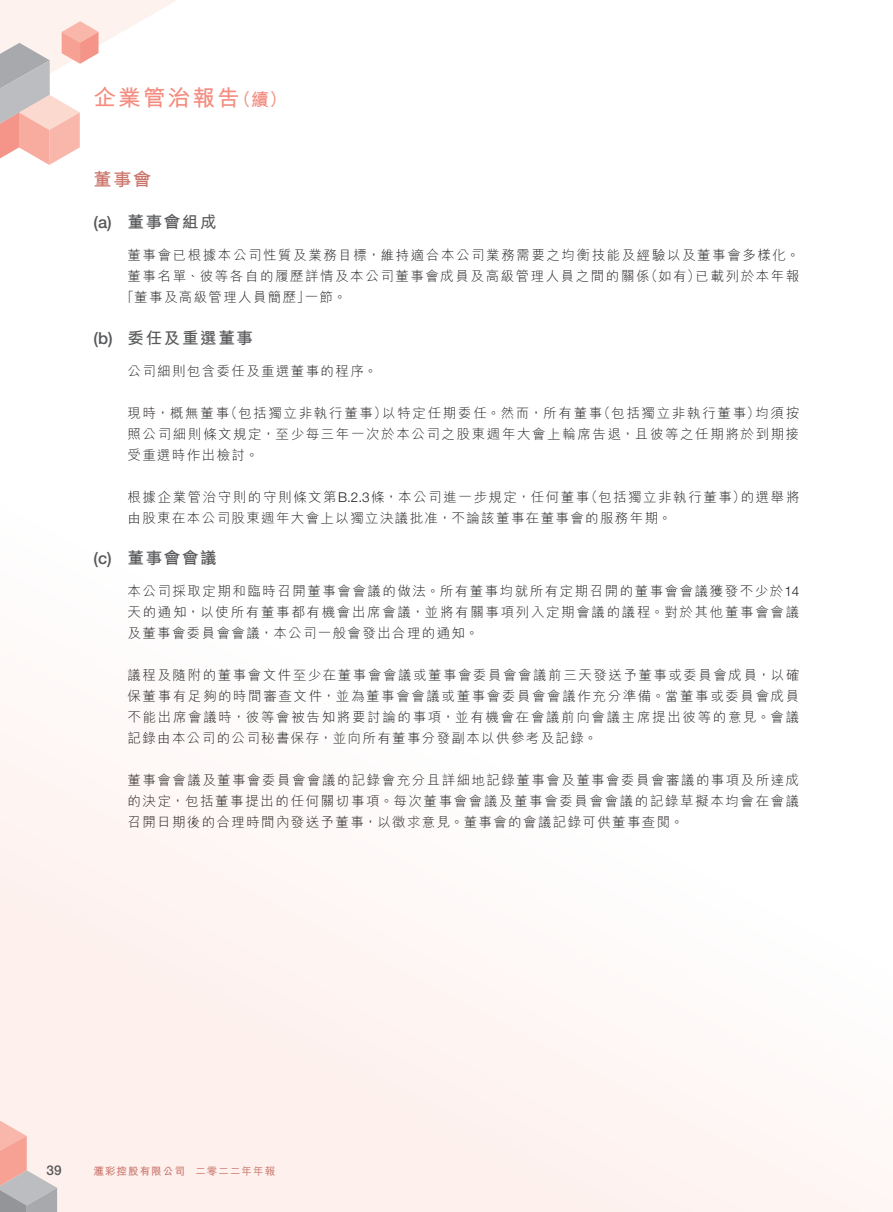
<style>
.page{position:relative;width:893px;height:1212px;background:#fff}
.page>*{position:absolute;margin:0;border:0;box-sizing:border-box;transform-origin:0 0}
.t1{font:700 22.5px "M Hei HK";letter-spacing:.1em;color:#f48c7f}
.t2{font:700 18px "M Hei HK";color:#f48c7f}
.t3{font:700 18px "M Hei HK";color:#ca746a}
.t4{font:700 16.5px "M Hei HK";letter-spacing:.1em;color:#57585a}
.t5{font:500 16.5px "Helvetica Neue LT Std";color:#57585a}
.t6{font:300 13.5px/21px "M Hei HK";letter-spacing:.115em;color:#231f20}
.t7{font:500 13.5px "Helvetica Neue LT Std";color:#57585a}
.t8{font:700 10.5px "M Hei HK";letter-spacing:.1em;color:#ca746a}
.t9{font:500 10.5px "M Hei HK";letter-spacing:.1em;color:#ca746a}
.s1{font-family:"Helvetica Neue LT Std"}
</style>
<div class="page">
<div style="left:0;top:304px;width:893px;height:908px;background:linear-gradient(to right,#fef7f5,#fffefe)"></div>
<hr style="left:892px;top:304px;width:1px;height:908px;background:#fbcec3">
<svg style="left:0;top:0;width:176px;height:165px"></svg>
<svg style="left:0;top:1118px;width:57px;height:94px;background:#e0c7c4"></svg>
<h1 class="t1" style="left:94px;top:82px;width:148px">企業管治報告</h1>
<h2 class="t2" style="left:233px;top:87px;width:55px">（續(</h2>
<h2 class="t3" style="left:94px;top:166px;width:59px">董事會</h2>
<p class="t4" style="left:128px;top:210px;width:91px">董事會組成</p>
<p class="t5" style="left:94px;top:213px;width:20px">a( )</p>
<p class="t5" style="left:94px;top:328px;width:21px">b( )</p>
<p class="t5" style="left:94px;top:549px;width:20px">c( )</p>
<p class="t6" style="left:128px;top:245px;width:673px;text-align:right">董事會已根據本公司性質及業務目標，維持適合本公司業務需要之均衡技能及經驗以及董事會多樣化。已載列於本年報</p>
<p class="t6" style="left:305px;top:266px;width:346px;text-indent:-177px">董事名單、彼等各自的履歷詳情及本公司董事會成員及高級管理人員之間的關係一節。</p>
<p class="t6" style="left:644px;top:266px;width:57px">（如有）</p>
<p class="t6" style="left:121px;top:287px;width:191px">「董事及高級管理人員簡歷」</p>
<p class="t4" style="left:128px;top:326px;width:127px">委任及重選董事</p>
<p class="t6" style="left:128px;top:360px;width:251px">公司細則包含委任及重選董事的程序。</p>
<p class="t6" style="left:224px;top:402px;width:164px">（包括獨立非執行董事）</p>
<p class="t6" style="left:597px;top:402px;width:164px">（包括獨立非執行董事）</p>
<p class="t6" style="left:382px;top:402px;width:222px">以特定任期委任。然而，所有董事</p>
<p class="t6" style="left:755px;top:402px;width:45px">均須按</p>
<p class="t6" style="left:128px;top:402px;width:673px">現時，概無董事<br>照公司細則條文規定，至少每三年一次於本公司之股東週年大會上輪席告退，且彼等之任期將於到期接受重選時作出檢討。</p>
<p class="t6" style="left:741px;top:486px;width:60px">的選舉將</p>
<p class="t6" style="left:584px;top:486px;width:163px">（包括獨立非執行董事）</p>
<p class="t6" style="left:128px;top:486px;width:546px">根據企業管治守則的守則條文第<span class="s1">B.2.3</span>條，本公司進一步規定，任何董事<br>由股東在本公司股東週年大會上以獨立決議批准，不論該董事在董事會的服務年期。</p>
<p class="t4" style="left:128px;top:546px;width:91px">董事會會議</p>
<p class="t6" style="left:128px;top:581px;width:673px;text-align:justify">本公司採取定期和臨時召開董事會會議的做法。所有董事均就所有定期召開的董事會會議獲發不少於<span class="s1">14</span>天的通知，以使所有董事都有機會出席會議，並將有關事項列入定期會議的議程。對於其他董事會會議及董事會委員會會議，本公司一般會發出合理的通知。</p>
<p class="t6" style="left:128px;top:665px;width:673px;text-align:justify">議程及隨附的董事會文件至少在董事會會議或董事會委員會會議前三天發送予董事或委員會成員，以確保董事有足夠的時間審查文件，並為董事會會議或董事會委員會會議作充分準備。當董事或委員會成員不能出席會議時，彼等會被告知將要討論的事項，並有機會在會議前向會議主席提出彼等的意見。會議記錄由本公司的公司秘書保存，並向所有董事分發副本以供參考及記錄。</p>
<p class="t6" style="left:128px;top:770px;width:673px;text-align:justify">董事會會議及董事會委員會會議的記錄會充分且詳細地記錄董事會及董事會委員會審議的事項及所達成的決定，包括董事提出的任何關切事項。每次董事會會議及董事會委員會會議的記錄草擬本均會在會議召開日期後的合理時間內發送予董事，以徵求意見。董事會的會議記錄可供董事查閱。</p>
<p class="t7" style="left:47px;top:1162px;width:17px">39</p>
<p class="t8" style="left:94px;top:1163px;width:93px">滙彩控股有限公司</p>
<p class="t9" style="left:195px;top:1163px;width:81px">二零二二年年報</p>
</div>
